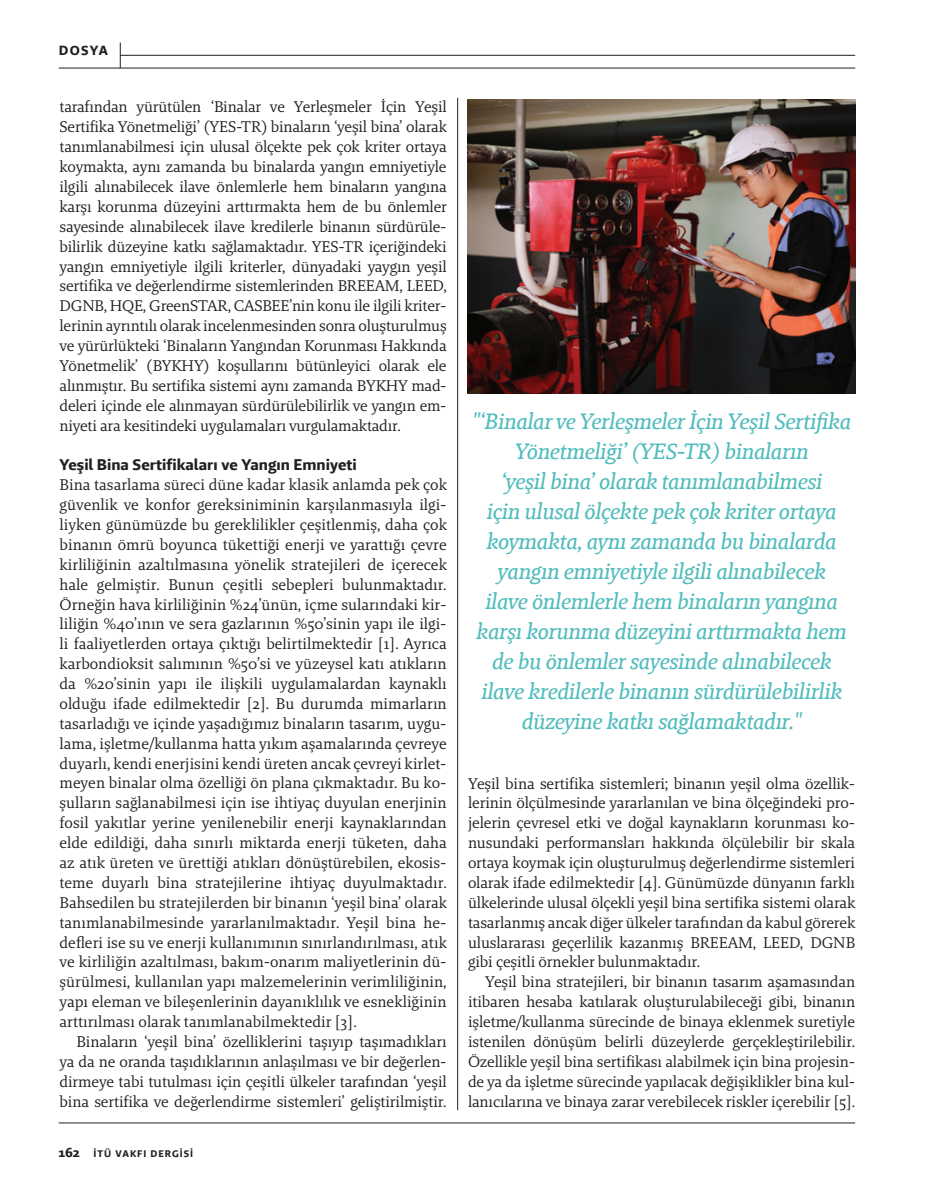
<style>
.page{position:relative;width:936px;height:1191px;background:#fff}
.page>*{position:absolute;margin:0;border:0;box-sizing:border-box;transform-origin:0 0}
.t1{font:italic 22.5px/30px "Brando Text";letter-spacing:-.02em;color:#52bcbc;text-align:center}
.t2{font:15.75px/20px "Brando";letter-spacing:-.01em;color:#231f20;text-align:justify}
.t3{font:700 15.75px "Brando Sans";color:#231f20}
.t4{font:700 13.5px "Brando Sans";letter-spacing:.09em;color:#231f20}
.t5{font:700 9.75px "Brando Sans";letter-spacing:.1em;color:#231f20}
.s1{font-size:13.5px}
</style>
<div class="page">
<hr style="left:59px;top:1122px;width:796px;height:1px;background:#231f20">
<hr style="left:457px;top:98px;width:1px;height:1012px;background:#231f20">
<hr style="left:59px;top:68px;width:796px;height:1px;background:#231f20">
<hr style="left:120px;top:55px;width:735px;height:1px;background:#231f20">
<svg style="left:120px;top:43px;width:1px;height:25px"></svg>
<img style="left:468px;top:100px;width:387px;height:293px">
<p class="t4" style="left:59px;top:42px;width:51px">DOSYA</p>
<p class="t2" style="left:60px;top:97px;width:389px">tarafından yürütülen ‘Binalar ve Yerleşmeler İçin Yeşil Sertifika Yönetmeliği’ (YES-TR) binaların ‘yeşil bina’ olarak tanımlanabilmesi için ulusal ölçekte pek çok kriter ortaya koymakta, aynı zamanda bu binalarda yangın emniyetiyle ilgili alınabilecek ilave önlemlerle hem binaların yangına karşı korunma düzeyini arttırmakta hem de bu önlemler sayesinde alınabilecek ilave kredilerle binanın sürdürüle&shy;bilirlik düzeyine katkı sağlamaktadır. YES-TR içeriğindeki yangın emniyetiyle ilgili kriterler, dünyadaki yaygın yeşil sertifika ve değerlendirme sistemlerinden BREEAM, LEED, DGNB, HQE, GreenSTAR, CASBEE’nin konu ile ilgili kriter&shy;lerinin ayrıntılı olarak incelenmesinden sonra oluşturulmuş ve yürürlükteki ‘Binaların Yangından Korunması Hakkında Yönetmelik’ (BYKHY) koşullarını bütünleyici olarak ele alınmıştır. Bu sertifika sistemi aynı zamanda BYKHY mad&shy;deleri içinde ele alınmayan sürdürülebilirlik ve yangın em&shy;niyeti ara kesitindeki uygulamaları vurgulamaktadır.</p>
<p class="t3" style="left:60px;top:455px;width:299px">Yeşil Bina Sertifikaları ve Yangın Emniyeti</p>
<p class="t2" style="left:60px;top:475px;width:389px">Bina tasarlama süreci düne kadar klasik anlamda pek çok güvenlik ve konfor gereksiniminin karşılanmasıyla ilgi&shy;liyken günümüzde bu gereklilikler çeşitlenmiş, daha çok binanın ömrü boyunca tükettiği enerji ve yarattığı çevre kirliliğinin azaltılmasına yönelik stratejileri de içerecek hale gelmiştir. Bunun çeşitli sebepleri bulunmaktadır.<br>Örneğin hava kirliliğinin %24’ünün, içme sularındaki kir&shy;liliğin %40’ının ve sera gazlarının %50’sinin yapı ile ilgi&shy;li faaliyetlerden ortaya çıktığı belirtilmektedir [1]. Ayrıca karbondioksit salımının %50’si ve yüzeysel katı atıkların da %20’sinin yapı ile ilişkili uygulamalardan kaynaklı olduğu ifade edilmektedir [2]. Bu durumda mimarların tasarladığı ve içinde yaşadığımız binaların tasarım, uygu&shy;lama, işletme/kullanma hatta yıkım aşamalarında çevreye duyarlı, kendi enerjisini kendi üreten ancak çevreyi kirlet&shy;meyen binalar olma özelliği ön plana çıkmaktadır. Bu ko&shy;şulların sağlanabilmesi için ise ihtiyaç duyulan enerjinin fosil yakıtlar yerine yenilenebilir enerji kaynaklarından elde edildiği, daha sınırlı miktarda enerji tüketen, daha az atık üreten ve ürettiği atıkları dönüştürebilen, ekosis&shy;teme duyarlı bina stratejilerine ihtiyaç duyulmaktadır.<br>Bahsedilen bu stratejilerden bir binanın ‘yeşil bina’ olarak tanımlanabilmesinde yararlanılmaktadır. Yeşil bina he&shy;defleri ise su ve enerji kullanımının sınırlandırılması, atık ve kirliliğin azaltılması, bakım-onarım maliyetlerinin dü&shy;şürülmesi, kullanılan yapı malzemelerinin verimliliğinin, yapı eleman ve bileşenlerinin dayanıklılık ve esnekliğinin arttırılması olarak tanımlanabilmektedir [3].</p>
<p class="t2" style="left:60px;top:1031px;width:388px;text-indent:17px">Binaların ‘yeşil bina’ özelliklerini taşıyıp taşımadıkları ya da ne oranda taşıdıklarının anlaşılması ve bir değerlen&shy;dirmeye tabi tutulması için çeşitli ülkeler tarafından ‘yeşil bina sertifika ve değerlendirme sistemleri’ geliştirilmiştir.</p>
<p class="t5" style="left:58px;top:1147px;width:136px"><span class="s1">162</span> İTÜ VAKFI DERGİSİ</p>
<p class="t1" style="left:472px;top:406px;width:380px">"‘Binalar ve Yerleşmeler İçin Yeşil Sertifika Yönetmeliği’ (YES-TR) binaların<br>‘yeşil bina’ olarak tanımlanabilmesi<br>için ulusal ölçekte pek çok kriter ortaya koymakta, aynı zamanda bu binalarda yangın emniyetiyle ilgili alınabilecek<br>ilave önlemlerle hem binaların yangına karşı korunma düzeyini arttırmakta hem de bu önlemler sayesinde alınabilecek ilave kredilerle binanın sürdürülebilirlik düzeyine katkı sağlamaktadır."</p>
<p class="t2" style="left:468px;top:773px;width:389px">Yeşil bina sertifika sistemleri; binanın yeşil olma özellik&shy;lerinin ölçülmesinde yararlanılan ve bina ölçeğindeki pro&shy;jelerin çevresel etki ve doğal kaynakların korunması ko&shy;nusundaki performansları hakkında ölçülebilir bir skala ortaya koymak için oluşturulmuş değerlendirme sistemleri olarak ifade edilmektedir [4]. Günümüzde dünyanın farklı ülkelerinde ulusal ölçekli yeşil bina sertifika sistemi olarak tasarlanmış ancak diğer ülkeler tarafından da kabul görerek uluslararası geçerlilik kazanmış BREEAM, LEED, DGNB gibi çeşitli örnekler bulunmaktadır.</p>
<p class="t2" style="left:468px;top:971px;width:388px;text-indent:17px">Yeşil bina stratejileri, bir binanın tasarım aşamasından itibaren hesaba katılarak oluşturulabileceği gibi, binanın işletme/kullanma sürecinde de binaya eklenmek suretiyle istenilen dönüşüm belirli düzeylerde gerçekleştirilebilir.<br>Özellikle yeşil bina sertifikası alabilmek için bina projesin&shy;de ya da işletme sürecinde yapılacak değişiklikler bina kul&shy;lanıcılarına ve binaya zarar verebilecek riskler içerebilir [5].</p>
</div>
